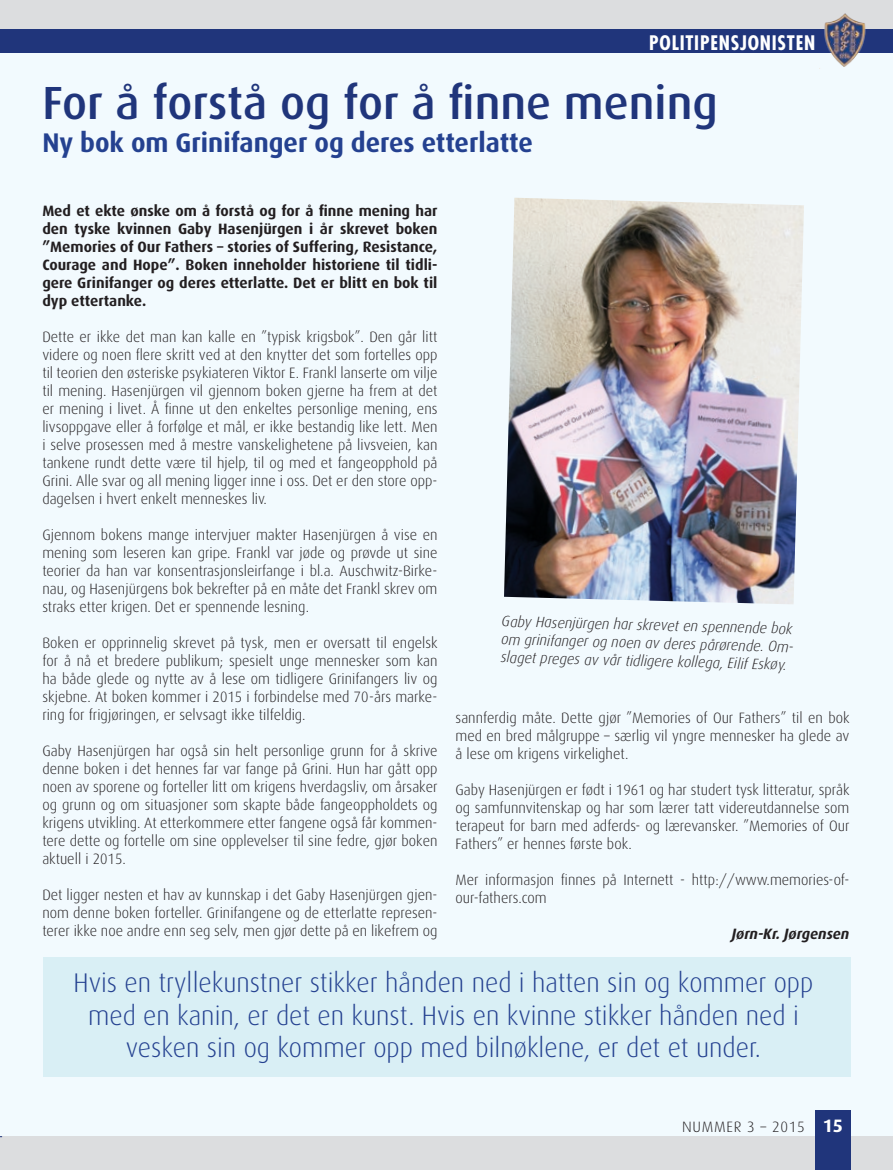
<style>
.page{position:relative;width:893px;height:1170px;background:#fff}
.page>*{position:absolute;margin:0;border:0;box-sizing:border-box;transform-origin:0 0}
.t1{font:500 46.5px "Dax";color:#20357b}
.t2{font:300 27px/32.4px "Dax";color:#244190;text-align:center}
.t3{font:700 27px "Dax";color:#244190}
.t4{font:700 condensed 19.5px "Futura";letter-spacing:.04em;color:#fff}
.t5{font:300 15px/18px "Dax";color:#231f21;text-align:justify}
.t6{font:700 15px/18px "Dax";color:#231f21;text-align:justify}
.t7{font:italic 300 15px/18px "Dax";color:#231f21}
.t8{font:italic 700 15px "Dax";color:#231f21}
.t9{font:300 15px "Dax";letter-spacing:.05em;color:#231f21}
.s1{font-weight:700;font-size:18px;color:#fff}
</style>
<div class="page">
<div style="left:1px;top:0;width:892px;height:40px;background:#dcdddf"></div>
<hr style="left:0;top:0;width:1px;height:40px;background:#dcdddf">
<svg style="left:0;top:30px;width:1px;height:23px"></svg>
<div style="left:1px;top:30px;width:892px;height:23px;background:#20357b"></div>
<div style="left:0;top:53px;width:893px;height:1083px;background:#f2fafe"></div>
<div style="left:0;top:1136px;width:893px;height:33px;background:#dcdddf"></div>
<div style="left:815px;top:1110px;width:36px;height:59px;background:#20357b"></div>
<img style="left:504px;top:198px;width:300px;height:406px">
<div style="left:43px;top:957px;width:808px;height:119px;background:#d5eef4"></div>
<img style="left:820px;top:13px;width:48px;height:54px">
<h3 class="t4" style="left:649px;top:30px;width:168px">POLITIPENSJONISTEN</h3>
<h1 class="t1" style="left:42px;top:77px;width:677px">For å forstå og for å finne mening</h1>
<h2 class="t3" style="left:42px;top:127px;width:492px">Ny bok om Grinifanger og deres etterlatte</h2>
<p class="t6" style="left:42px;top:202px;width:397px">Med et ekte ønske om å forstå og for å finne mening har den tyske kvinnen Gaby Hasenjürgen i år skrevet boken ”Memories of Our Fathers – stories of Suffering, Resistance, Courage and Hope”. Boken inneholder historiene til tidli&shy;gere Grinifanger og deres etterlatte. Det er blitt en bok til dyp ettertanke.</p>
<p class="t5" style="left:42px;top:328px;width:397px">Dette er ikke det man kan kalle en ”typisk krigsbok”. Den går litt videre og noen flere skritt ved at den knytter det som fortelles opp til teorien den østeriske psykiateren Viktor E. Frankl lanserte om vilje til mening. Hasenjürgen vil gjennom boken gjerne ha frem at det er mening i livet. Å finne ut den enkeltes personlige mening, ens livsoppgave eller å forfølge et mål, er ikke bestandig like lett. Men i selve prosessen med å mestre vanskelighetene på livsveien, kan tankene rundt dette være til hjelp, til og med et fangeopphold på Grini. Alle svar og all mening ligger inne i oss. Det er den store opp&shy;dagelsen i hvert enkelt menneskes liv.</p>
<p class="t5" style="left:42px;top:526px;width:397px">Gjennom bokens mange intervjuer makter Hasenjürgen å vise en mening som leseren kan gripe. Frankl var jøde og prøvde ut sine teorier da han var konsentrasjonsleirfange i bl.a. Auschwitz-Birke&shy;nau, og Hasenjürgens bok bekrefter på en måte det Frankl skrev om straks etter krigen. Det er spennende lesning.</p>
<p class="t5" style="left:42px;top:634px;width:397px">Boken er opprinnelig skrevet på tysk, men er oversatt til engelsk for å nå et bredere publikum; spesielt unge mennesker som kan ha både glede og nytte av å lese om tidligere Grinifangers liv og skjebne. At boken kommer i 2015 i forbindelse med 70-års marke&shy;ring for frigjøringen, er selvsagt ikke tilfeldig.</p>
<p class="t5" style="left:42px;top:742px;width:397px">Gaby Hasenjürgen har også sin helt personlige grunn for å skrive denne boken i det hennes far var fange på Grini. Hun har gått opp noen av sporene og forteller litt om krigens hverdagsliv, om årsaker og grunn og om situasjoner som skapte både fangeoppholdets og krigens utvikling. At etterkommere etter fangene også får kommen&shy;tere dette og fortelle om sine opplevelser til sine fedre, gjør boken aktuell i 2015.</p>
<p class="t5" style="left:42px;top:886px;width:397px">Det ligger nesten et hav av kunnskap i det Gaby Hasenjürgen gjen&shy;nom denne boken forteller. Grinifangene og de etterlatte represen&shy;terer ikke noe andre enn seg selv, men gjør dette på en likefrem og</p>
<p class="t7" style="left:502px;top:613px;width:297px;rotate:1deg">Gaby Hasenjürgen har skrevet en spennende bok om grinifanger og noen av deres pårørende. Om&shy;slaget preges av vår tidligere kollega, Eilif Eskøy.</p>
<p class="t5" style="left:455px;top:709px;width:395px">sannferdig måte. Dette gjør ”Memories of Our Fathers” til en bok med en bred målgruppe – særlig vil yngre mennesker ha glede av å lese om krigens virkelighet.</p>
<p class="t5" style="left:455px;top:781px;width:395px">Gaby Hasenjürgen er født i 1961 og har studert tysk litteratur, språk og samfunnvitenskap og har som lærer tatt videreutdannelse som terapeut for barn med adferds- og lærevansker. ”Memories of Our Fathers” er hennes første bok.</p>
<p class="t5" style="left:455px;top:871px;width:395px">Mer informasjon finnes på Internett - http://www.memories-of&shy;our-fathers.com</p>
<p class="t8" style="left:732px;top:925px;width:119px">Jørn-Kr. Jørgensen</p>
<h2 class="t2" style="left:73px;top:967px;width:741px">Hvis en tryllekunstner stikker hånden ned i hatten sin og kommer opp med en kanin, er det en kunst. Hvis en kvinne stikker hånden ned i vesken sin og kommer opp med bilnøklene, er det et under.</h2>
<p class="t9" style="left:682px;top:1118px;width:162px">NUMMER 3 – 2015 <span class="s1">15</span></p>
</div>
